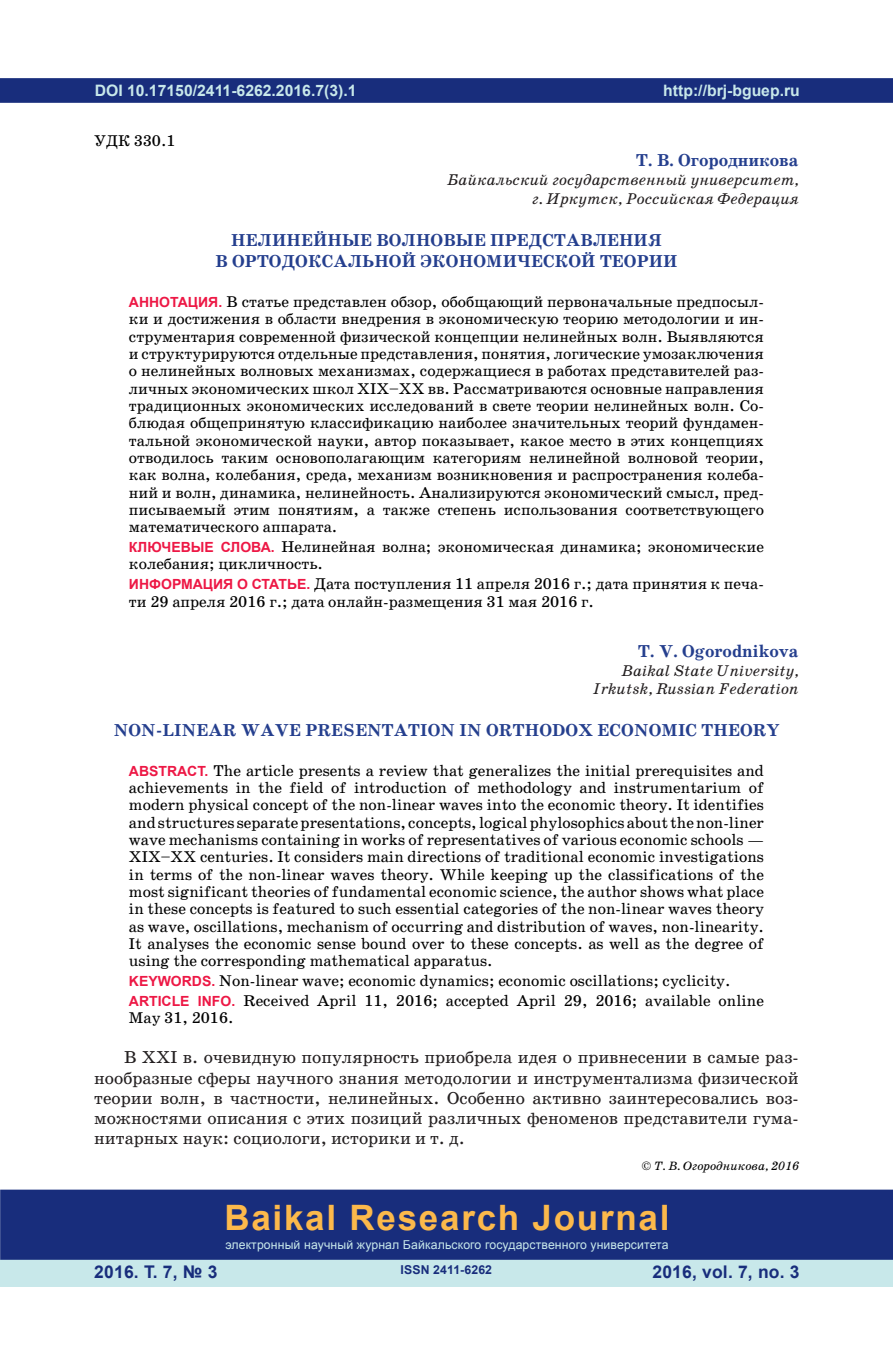
<style>
.page{position:relative;width:893px;height:1360px;background:#fff}
.page>*{position:absolute;margin:0;border:0;box-sizing:border-box;transform-origin:0 0}
.t1{font:700 35px "Arial";letter-spacing:.05em;color:#fcb94b}
.t2{font:17.5px/20.1px "School Book C";color:#231f20;text-align:justify}
.t3{font:700 17.5px/21.3px "School Book C";letter-spacing:.01em;color:#253f8e;text-align:center}
.t4{font:700 17.5px "Arial";letter-spacing:.01em;color:#182d7c}
.t5{font:15.75px/17.3px "School Book C";color:#000}
.t6{font:italic 15.75px/18.9px "School Book C";color:#231f20;text-align:right}
.t7{font:700 15.75px "Arial";color:#c8e8ea}
.t8{font:12.25px "Arial";letter-spacing:.01em;color:#c8e8ea}
.t9{font:italic 12.25px "School Book C";color:#000}
.t10{font:700 12.25px "Arial";letter-spacing:.01em;color:#182d7c}
.s1{font-family:"Arial";font-weight:700;font-size:14px;color:#ed1845}
</style>
<div class="page">
<div style="left:0;top:78px;width:893px;height:25px;background:#182d7c;border:2px solid #182d7c"></div>
<div style="left:0;top:1258px;width:893px;height:28px;background:#c8e8ea"></div>
<div style="left:0;top:1189px;width:893px;height:70px;background:#182d7c;border:2px solid #182d7c"></div>
<p class="t7" style="left:95px;top:79px;width:263px">DOI 10.17150/2411-6262.2016.7(3).1</p>
<p class="t5" style="left:94px;top:132px;width:83px">УДК 330.1</p>
<p class="t7" style="left:663px;top:79px;width:138px">http://brj-bguep.ru</p>
<p class="t3" style="left:636px;top:150px;width:164px">Т. В. Огородникова</p>
<p class="t6" style="left:447px;top:170px;width:353px">Байкальский государственный университет, г. Иркутск, Российская Федерация</p>
<p class="t3" style="left:215px;top:229px;width:464px">НЕЛИНЕЙНЫЕ ВОЛНОВЫЕ ПРЕДСТАВЛЕНИЯ<br>В ОРТОДОКСАЛЬНОЙ ЭКОНОМИЧЕСКОЙ ТЕОРИИ</p>
<p class="t5" style="left:129px;top:293px;width:636px;text-align:justify"><span class="s1">АННОТАЦИЯ.</span> В статье представлен обзор, обобщающий первоначальные предпосыл&shy;ки и достижения в области внедрения в экономическую теорию методологии и ин&shy;струментария современной физической концепции нелинейных волн. Выявляются и структурируются отдельные представления, понятия, логические умозаключения о нелинейных волновых механизмах, содержащиеся в работах представителей раз&shy;личных экономических школ XIX–XX вв. Рассматриваются основные направления традиционных экономических исследований в свете теории нелинейных волн. Со&shy;блюдая общепринятую классификацию наиболее значительных теорий фундамен&shy;тальной экономической науки, автор показывает, какое место в этих концепциях отводилось таким основополагающим категориям нелинейной волновой теории, как волна, колебания, среда, механизм возникновения и распространения колеба&shy;ний и волн, динамика, нелинейность. Анализируются экономический смысл, пред&shy;писываемый этим понятиям, а также степень использования соответствующего математического аппарата.</p>
<p class="t5" style="left:129px;top:538px;width:636px"><span class="s1">КЛЮЧЕВЫЕ СЛОВА.</span> Нелинейная волна; экономическая динамика; экономические колебания; цикличность.</p>
<p class="t5" style="left:129px;top:575px;width:636px"><span class="s1">ИНФОРМАЦИЯ О СТАТЬЕ.</span> Дата поступления 11 апреля 2016 г.; дата принятия к печа&shy;ти 29 апреля 2016 г.; дата онлайн-размещения 31 мая 2016 г.</p>
<p class="t3" style="left:638px;top:640px;width:162px">T. V. Ogorodnikova</p>
<p class="t6" style="left:593px;top:660px;width:207px">Baikal State University,<br>Irkutsk, Russian Federation</p>
<p class="t3" style="left:114px;top:719px;width:667px">NON-LINEAR WAVE PRESENTATION IN ORTHODOX ECONOMIC THEORY</p>
<p class="t5" style="left:129px;top:761px;width:636px;text-align:justify"><span class="s1">ABSTRACT.</span> The article presents a review that generalizes the initial prerequisites and achievements in the field of introduction of methodology and instrumentarium of modern physical concept of the non-linear waves into the economic theory. It identifies and structures separate presentations, concepts, logical phylosophics about the non-liner wave mechanisms containing in works of representatives of various economic schools — XIX–XX centuries. It considers main directions of traditional economic investigations in terms of the non-linear waves theory. While keeping up the classifications of the most significant theories of fundamental economic science, the author shows what place in these concepts is featured to such essential categories of the non-linear waves theory as wave, oscillations, mechanism of occurring and distribution of waves, non-linearity.<br>It analyses the economic sense bound over to these concepts. as well as the degree of using the corresponding mathematical apparatus.</p>
<p class="t5" style="left:129px;top:971px;width:636px;line-height:19.8px"><span class="s1">KEYWORDS.</span> Non-linear wave; economic dynamics; economic oscillations; cyclicity.<br><span class="s1">ARTICLE INFO.</span> Received April 11, 2016; accepted April 29, 2016; available online</p>
<p class="t5" style="left:129px;top:1009px;width:106px">May 31, 2016.</p>
<p class="t2" style="left:94px;top:1047px;width:706px;text-indent:30px">В XXI в. очевидную популярность приобрела идея о привнесении в самые раз&shy;нообразные сферы научного знания методологии и инструментализма физической теории волн, в частности, нелинейных. Особенно активно заинтересовались воз&shy;можностями описания с этих позиций различных феноменов представители гума&shy;нитарных наук: социологи, историки и т. д.</p>
<p class="t9" style="left:642px;top:1158px;width:159px">© Т. В. Огородникова, 2016</p>
<h1 class="t1" style="left:224px;top:1193px;width:447px">Baikal Research Journal</h1>
<p class="t8" style="left:225px;top:1236px;width:445px">электронный научный журнал Байкальского государственного университета</p>
<p class="t4" style="left:94px;top:1259px;width:125px">2016. Т. 7, № 3</p>
<p class="t4" style="left:652px;top:1259px;width:149px">2016, vol. 7, no. 3</p>
<p class="t10" style="left:401px;top:1261px;width:93px">ISSN 2411-6262</p>
</div>
